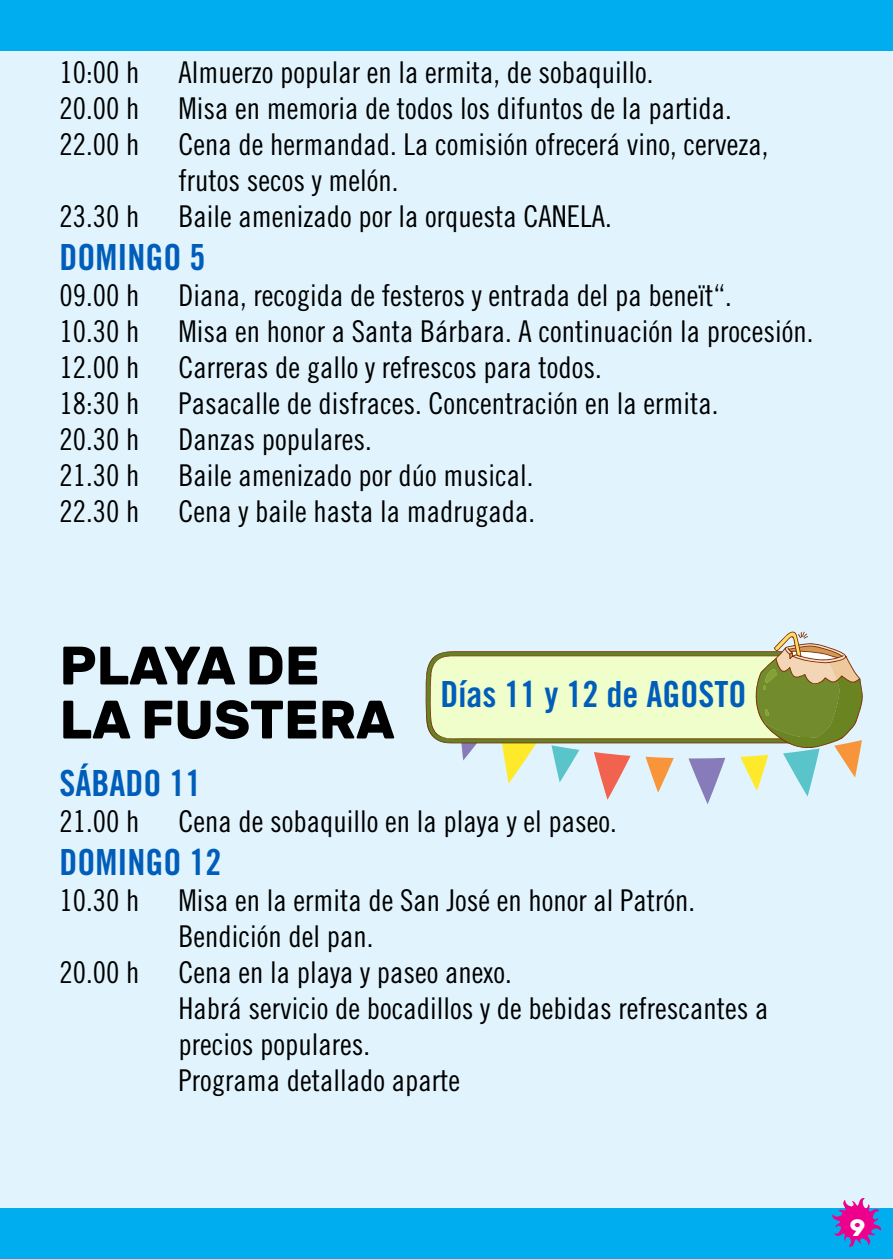
<style>
.page{position:relative;width:893px;height:1259px;background:#fff}
.page>*{position:absolute;margin:0;border:0;box-sizing:border-box;transform-origin:0 0}
.t1{font:700 54px/54px "Rubik";color:#000}
.t2{font:36px "Trade Gothic Bold Cond Twenty";color:#005db9}
.t3{font:30px/36px "Trade Gothic Cond Eighteen";color:#000}
.t4{font:700 24px "Rubik";color:#fff}
</style>
<div class="page">
<div style="left:0;top:0;width:893px;height:1222px;background:#e1f4fd"></div>
<div style="left:0;top:1208px;width:893px;height:51px;background:#00aeef"></div>
<div style="left:0;top:0;width:893px;height:51px;background:#00aeef"></div>
<svg style="left:832px;top:1198px;width:49px;height:48px"></svg>
<svg style="left:425px;top:631px;width:438px;height:173px"></svg>
<p class="t3" style="left:60px;top:54px;width:674px">10:00 h Almuerzo popular en la ermita, de sobaquillo.<br>20.00 h Misa en memoria de todos los difuntos de la partida.<br>22.00 h</p>
<p class="t3" style="left:179px;top:126px;width:591px">Cena de hermandad. La comisión ofrecerá vino, cerveza,</p>
<p class="t3" style="left:179px;top:162px;width:221px">frutos secos y melón.</p>
<p class="t3" style="left:60px;top:198px;width:554px">23.30 h Baile amenizado por la orquesta CANELA.</p>
<p class="t2" style="left:60px;top:236px;width:147px">DOMINGO 5</p>
<p class="t3" style="left:60px;top:277px;width:755px">09.00 h D iana, recogida de festeros y entrada del pa beneït“.<br>10.30 h Misa en honor a Santa Bárbara. A continuación la procesión.<br>12.00 h</p>
<p class="t3" style="left:60px;top:349px;width:660px;text-indent:119px">Carreras de gallo y refrescos para todos.<br>18:30 h Pasacalle de disfraces. Concentración en la ermita.<br>20.30 h Danzas populares.<br>21.30 h Baile amenizado por dúo musical.<br>22.30 h</p>
<p class="t3" style="left:179px;top:493px;width:358px">Cena y baile hasta la madrugada.</p>
<h1 class="t1" style="left:60px;top:639px;width:336px">PLAYA DE<br>LA FUSTERA</h1>
<p class="t2" style="left:60px;top:761px;width:143px">SÁBADO 11</p>
<p class="t3" style="left:60px;top:803px;width:81px">21.00 h</p>
<p class="t3" style="left:179px;top:803px;width:440px">Cena de sobaquillo en la playa y el paseo.</p>
<p class="t2" style="left:60px;top:840px;width:163px">DOMINGO 12</p>
<p class="t3" style="left:60px;top:882px;width:637px">10.30 h Misa en la ermita de San José en honor al Patrón.<br>B</p>
<p class="t2" style="left:441px;top:672px;width:307px">Días 11 y 12 de AGOSTO</p>
<p class="t3" style="left:194px;top:918px;width:181px">endición del pan.</p>
<p class="t3" style="left:60px;top:954px;width:81px">20.00 h</p>
<p class="t3" style="left:179px;top:954px;width:335px">Cena en la playa y paseo anexo.</p>
<p class="t3" style="left:60px;top:990px;width:68px">H</p>
<p class="t3" style="left:179px;top:990px;width:591px;text-indent:15px">abrá servicio de bocadillos y de bebidas refrescantes a precios populares.</p>
<p class="t3" style="left:60px;top:1062px;width:67px">P</p>
<p class="t3" style="left:192px;top:1062px;width:270px">rograma detallado aparte</p>
<p class="t4" style="left:850px;top:1213px;width:17px">9</p>
</div>
